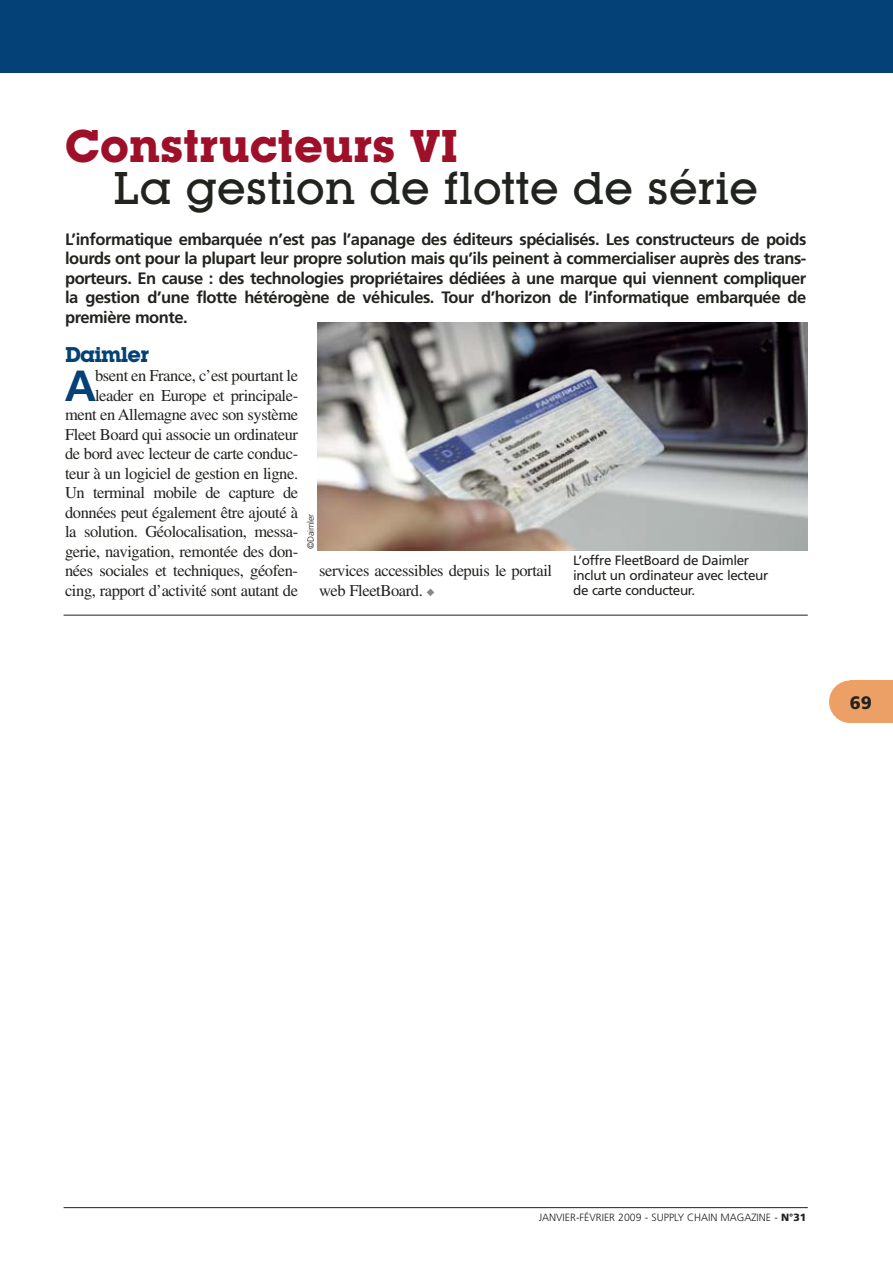
<style>
.page{position:relative;width:893px;height:1263px;background:#fff}
.page>*{position:absolute;margin:0;border:0;box-sizing:border-box;transform-origin:0 0}
.t1{font:500 45px "Lubalin Graph IT Cby BT";color:#20231e}
.t2{font:700 45px "Lubalin Graph IT Cby BT";color:#9e1029}
.t3{font:700 43.5px "Frutiger";color:#044177}
.t4{font:700 21px "Lubalin Graph IT Cby BT";letter-spacing:-.035em;color:#044177}
.t5{font:900 18px "Frutiger";color:#20231e}
.t6{font:16.5px/19.5px "Times";letter-spacing:-.025em;color:#20231e;text-align:right}
.t7{font:700 16.5px/19.5px "Frutiger";letter-spacing:-.03em;color:#20231e;text-align:justify}
.t8{font:13.5px/15px "Frutiger";letter-spacing:-.03em;color:#20231e}
.t9{font:300 10.5px "Frutiger";color:#20231e}
.t10{font:300 9px "Frutiger";letter-spacing:-.03em;color:#20231e}
.s1{color:#818888}
.s2{font-weight:900}
</style>
<div class="page">
<div style="left:829px;top:680px;width:42px;height:43px;background:#eca066;border-radius:50%"></div>
<div style="left:851px;top:680px;width:41px;height:43px;background:#eca066"></div>
<hr style="left:64px;top:1207px;width:744px;height:1px;background:#20231e">
<div style="left:0;top:0;width:892px;height:72px;background:#044177"></div>
<img style="left:318px;top:323px;width:490px;height:227px">
<hr style="left:64px;top:615px;width:744px;height:1px;background:#20231e">
<h1 class="t2" style="left:65px;top:130px;width:394px">Constructeurs VI</h1>
<h1 class="t1" style="left:114px;top:172px;width:646px">La gestion de flotte de série</h1>
<p class="t7" style="left:65px;top:230px;width:743px">L’informatique embarquée n’est pas l’apanage des éditeurs spécialisés. Les constructeurs de poids lourds ont pour la plupart leur propre solution mais qu’ils peinent à commercialiser auprès des trans&shy;porteurs. En cause : des technologies propriétaires dédiées à une marque qui viennent compliquer la gestion d’une flotte hétérogène de véhicules. Tour d’horizon de l’informatique embarquée de première monte.</p>
<p class="t4" style="left:65px;top:347px;width:85px">Daimler</p>
<h2 class="t3" style="left:65px;top:368px;width:33px">A</h2>
<p class="t6" style="left:65px;top:367px;width:235px">bsent en France, c’est pourtant le leader en Europe et principale&shy;ment en Allemagne avec son système Fleet Board qui associe un ordinateur de bord avec lecteur de carte conduc&shy;teur à un logiciel de gestion en ligne.<br>Un terminal mobile de capture de données peut également être ajouté à la solution. Géolocalisation, messa&shy;gerie, navigation, remontée des don&shy;nées sociales et techniques, géofen&shy;cing, rapport d’activité sont autant de</p>
<p class="t10" style="left:307px;top:549px;width:36px;rotate:-90deg">©Daimler</p>
<p class="t6" style="left:319px;top:562px;width:235px;text-align:left">services accessibles depuis le portail web FleetBoard. <span class="s1">◆</span></p>
<p class="t8" style="left:573px;top:554px;width:196px">L’offre FleetBoard de Daimler inclut un ordinateur avec lecteur de carte conducteur.</p>
<p class="t5" style="left:850px;top:695px;width:24px">69</p>
<p class="t9" style="left:539px;top:1213px;width:269px">JANVIER-FÉVRIER 2009 - SUPPLY CHAIN MAGAZINE - <span class="s2">N°31</span></p>
</div>
